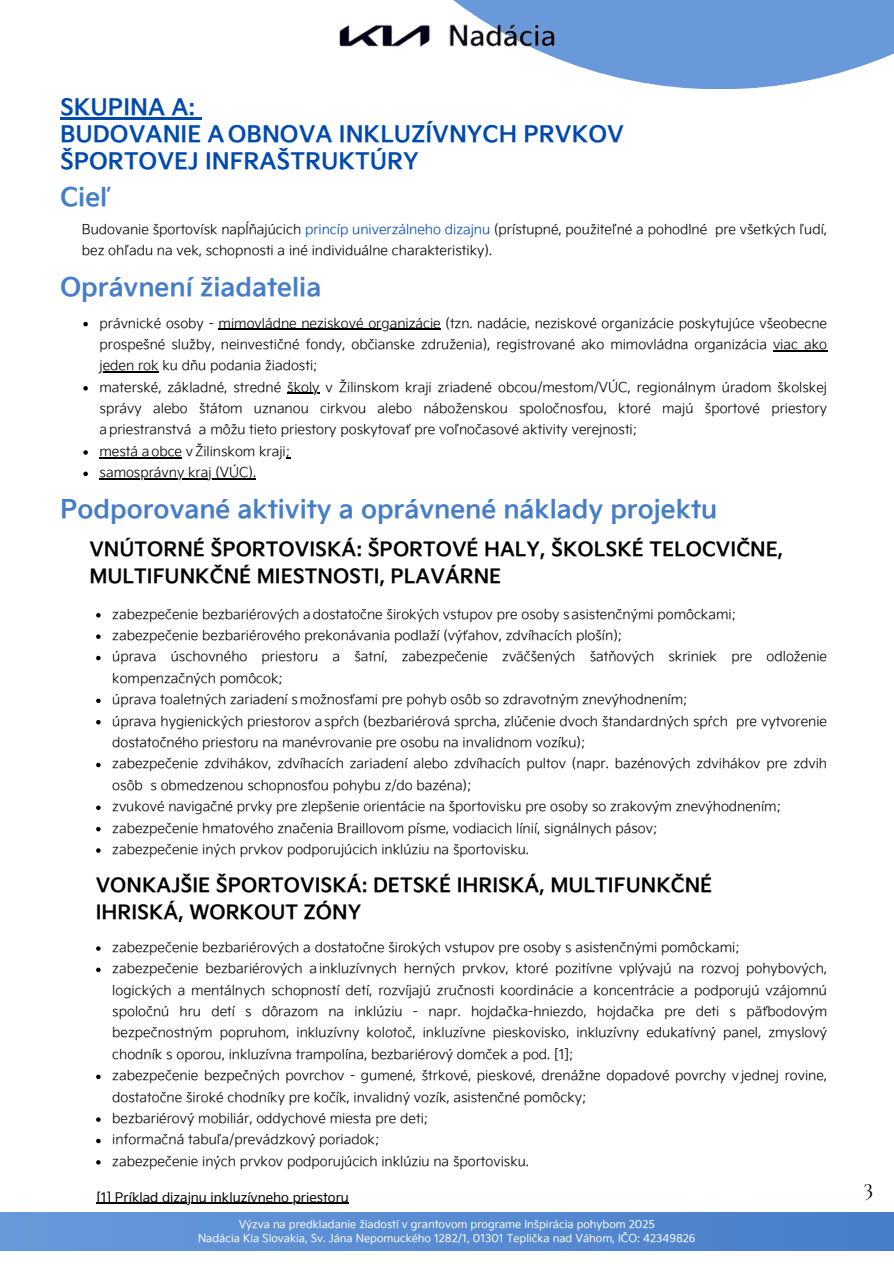
<style>
.page{position:relative;width:894px;height:1264px;background:#fff}
.page>*{position:absolute;margin:0;border:0;box-sizing:border-box;transform-origin:0 0}
.t1{font:25.5px "Kia Signature OTF Bold";color:#467dc8}
.t2{font:24px "Cormorant Garamond";color:#000}
.t3{font:22.5px/27px "Kia Signature OTF Bold";color:#004aad}
.t4{font:19.5px/27px "Kia Signature OTF Bold";color:#000}
.t5{font:13.5px/21.3px "Kia Signature OTF Light";color:#000}
.t6{font:13.05px "Kia Signature OTF Regular";color:#000}
.t7{font:10.8px "Kia Signature OTF Regular";color:#fff}
.s1{color:#004aad}
</style>
<div class="page">
<svg style="left:453px;top:0;width:440px;height:89px;fill:#6999db"></svg>
<img style="left:339px;top:16px;width:224px;height:37px">
<hr style="left:60px;top:118px;width:135px;height:2px;background:#004aad">
<svg style="left:195px;top:118px;width:7px;height:2px"></svg>
<svg style="left:83px;top:322px;width:5px;height:4px"></svg>
<hr style="left:218px;top:328px;width:222px;height:2px;background:#000">
<hr style="left:772px;top:350px;width:54px;height:1px;background:#000">
<hr style="left:99px;top:371px;width:59px;height:1px;background:#000">
<svg style="left:83px;top:386px;width:5px;height:4px"></svg>
<hr style="left:287px;top:393px;width:32px;height:1px;background:#000">
<svg style="left:83px;top:450px;width:5px;height:4px"></svg>
<hr style="left:99px;top:457px;width:83px;height:1px;background:#000">
<svg style="left:83px;top:471px;width:5px;height:5px"></svg>
<hr style="left:99px;top:478px;width:157px;height:1px;background:#000">
<svg style="left:96px;top:613px;width:5px;height:4px"></svg>
<svg style="left:96px;top:634px;width:5px;height:5px"></svg>
<svg style="left:96px;top:655px;width:5px;height:5px"></svg>
<svg style="left:96px;top:698px;width:5px;height:5px"></svg>
<svg style="left:96px;top:720px;width:5px;height:4px"></svg>
<svg style="left:96px;top:762px;width:5px;height:5px"></svg>
<svg style="left:96px;top:805px;width:5px;height:5px"></svg>
<svg style="left:96px;top:826px;width:5px;height:5px"></svg>
<svg style="left:96px;top:848px;width:5px;height:4px"></svg>
<svg style="left:96px;top:946px;width:5px;height:4px"></svg>
<svg style="left:96px;top:967px;width:5px;height:5px"></svg>
<svg style="left:96px;top:1074px;width:5px;height:5px"></svg>
<svg style="left:96px;top:1117px;width:5px;height:4px"></svg>
<svg style="left:96px;top:1138px;width:5px;height:5px"></svg>
<svg style="left:96px;top:1160px;width:5px;height:4px"></svg>
<hr style="left:96px;top:1202px;width:253px;height:1px;background:#000">
<div style="left:0;top:1212px;width:893px;height:38px;background:linear-gradient(to right,#6999db,#487ec9)"></div>
<h1 class="t3" style="left:60px;top:95px;width:565px">SKUPINA A:<br>BUDOVANIE A OBNOVA INKLUZÍVNYCH PRVKOV<br>ŠPORTOVEJ INFRAŠTRUKTÚRY</h1>
<h5 class="t1" style="left:60px;top:183px;width:53px">Cieľ</h5>
<h1 class="t5" style="left:82px;top:219px;width:746px">Budovanie športovísk napĺňajúcich <span class="s1">princíp univerzálneho dizajnu</span> (prístupné, použiteľné a pohodlné pre všetkých ľudí, bez ohľadu na vek, schopnosti a iné individuálne charakteristiky).</h1>
<h3 class="t1" style="left:60px;top:273px;width:262px">Oprávnení žiadatelia</h3>
<p class="t5" style="left:99px;top:313px;width:728px">právnické osoby - mimovládne neziskové organizácie (tzn. nadácie, neziskové organizácie poskytujúce všeobecne</p>
<p class="t5" style="left:99px;top:334px;width:728px">prospešné služby, neinvestičné fondy, občianske združenia), registrované ako mimovládna organizácia viac ako</p>
<p class="t5" style="left:99px;top:355px;width:728px">jeden rok ku dňu podania žiadosti;<br>materské, základné, stredné školy v Žilinskom kraji zriadené obcou/mestom/VÚC, regionálnym úradom školskej</p>
<p class="t5" style="left:99px;top:398px;width:728px">správy alebo štátom uznanou cirkvou alebo náboženskou spoločnosťou, ktoré majú športové priestory apriestranstvá a môžu tieto priestory poskytovať pre voľnočasové aktivity verejnosti;<br>mestá aobce vŽilinskom kraji;</p>
<h1 class="t5" style="left:99px;top:462px;width:158px">samosprávny kraj (VÚC).</h1>
<p class="t1" style="left:60px;top:495px;width:658px">Podporované aktivity a oprávnené náklady projektu</p>
<p class="t4" style="left:89px;top:537px;width:695px">VNÚTORNÉ ŠPORTOVISKÁ: ŠPORTOVÉ HALY, ŠKOLSKÉ TELOCVIČNE,<br>MULTIFUNKČNÉ MIESTNOSTI, PLAVÁRNE</p>
<h4 class="t5" style="left:112px;top:604px;width:625px">zabezpečenie bezbariérových adostatočne širokých vstupov pre osoby sasistenčnými pomôckami;</h4>
<p class="t5" style="left:112px;top:625px;width:511px">zabezpečenie bezbariérového prekonávania podlaží (výťahov, zdvíhacích plošín);</p>
<p class="t5" style="left:112px;top:646px;width:716px">úprava úschovného priestoru a šatní, zabezpečenie zväčšených šatňových skriniek pre odloženie kompenzačných pomôcok;</p>
<p class="t5" style="left:112px;top:689px;width:576px">úprava toaletných zariadení smožnosťami pre pohyb osôb so zdravotným znevýhodnením;</p>
<p class="t5" style="left:112px;top:711px;width:716px">úprava hygienických priestorov aspŕch (bezbariérová sprcha, zlúčenie dvoch štandardných spŕch pre vytvorenie dostatočného priestoru na manévrovanie pre osobu na invalidnom vozíku);</p>
<p class="t5" style="left:112px;top:753px;width:716px">zabezpečenie zdvihákov, zdvíhacích zariadení alebo zdvíhacích pultov (napr. bazénových zdvihákov pre zdvih osôb s obmedzenou schopnosťou pohybu z/do bazéna);</p>
<p class="t5" style="left:112px;top:796px;width:670px">zvukové navigačné prvky pre zlepšenie orientácie na športovisku pre osoby so zrakovým znevýhodnením;</p>
<p class="t5" style="left:112px;top:817px;width:546px">zabezpečenie hmatového značenia Braillovom písme, vodiacich línií, signálnych pásov;</p>
<p class="t5" style="left:112px;top:839px;width:418px">zabezpečenie iných prvkov podporujúcich inklúziu na športovisku.</p>
<h4 class="t4" style="left:96px;top:872px;width:618px">VONKAJŠIE ŠPORTOVISKÁ: DETSKÉ IHRISKÁ, MULTIFUNKČNÉ<br>IHRISKÁ, WORKOUT ZÓNY</h4>
<p class="t5" style="left:112px;top:937px;width:629px">zabezpečenie bezbariérových a dostatočne širokých vstupov pre osoby s asistenčnými pomôckami;</p>
<p class="t5" style="left:112px;top:958px;width:716px;text-align:justify">zabezpečenie bezbariérových ainkluzívnych herných prvkov, ktoré pozitívne vplývajú na rozvoj pohybových, logických a mentálnych schopností detí, rozvíjajú zručnosti koordinácie a koncentrácie a podporujú vzájomnú spoločnú hru detí s dôrazom na inklúziu - napr. hojdačka-hniezdo, hojdačka pre deti s päťbodovým bezpečnostným popruhom, inkluzívny kolotoč, inkluzívne pieskovisko, inkluzívny edukatívný panel, zmyslový chodník s oporou, inkluzívna trampolína, bezbariérový domček a pod. [1];</p>
<p class="t5" style="left:112px;top:1065px;width:716px">zabezpečenie bezpečných povrchov - gumené, štrkové, pieskové, drenážne dopadové povrchy v jednej rovine, dostatočne široké chodníky pre kočík, invalidný vozík, asistenčné pomôcky;</p>
<p class="t5" style="left:112px;top:1108px;width:317px">bezbariérový mobiliár, oddychové miesta pre deti; informačná tabuľa/prevádzkový poriadok;</p>
<p class="t5" style="left:112px;top:1150px;width:418px">zabezpečenie iných prvkov podporujúcich inklúziu na športovisku.</p>
<h5 class="t6" style="left:96px;top:1190px;width:254px">[1] Príklad dizajnu inkluzívneho priestoru</h5>
<p class="t7" style="left:238px;top:1217px;width:417px">Výzva na predkladanie žiadostí v grantovom programe Inšpirácia pohybom 2025</p>
<p class="t7" style="left:198px;top:1232px;width:499px">Nadácia Kia Slovakia, Sv. Jána Nepomuckého 1282/1, 01301 Teplička nad Váhom, IČO: 42349826</p>
<h2 class="t2" style="left:863px;top:1171px;width:11px">3</h2>
</div>
